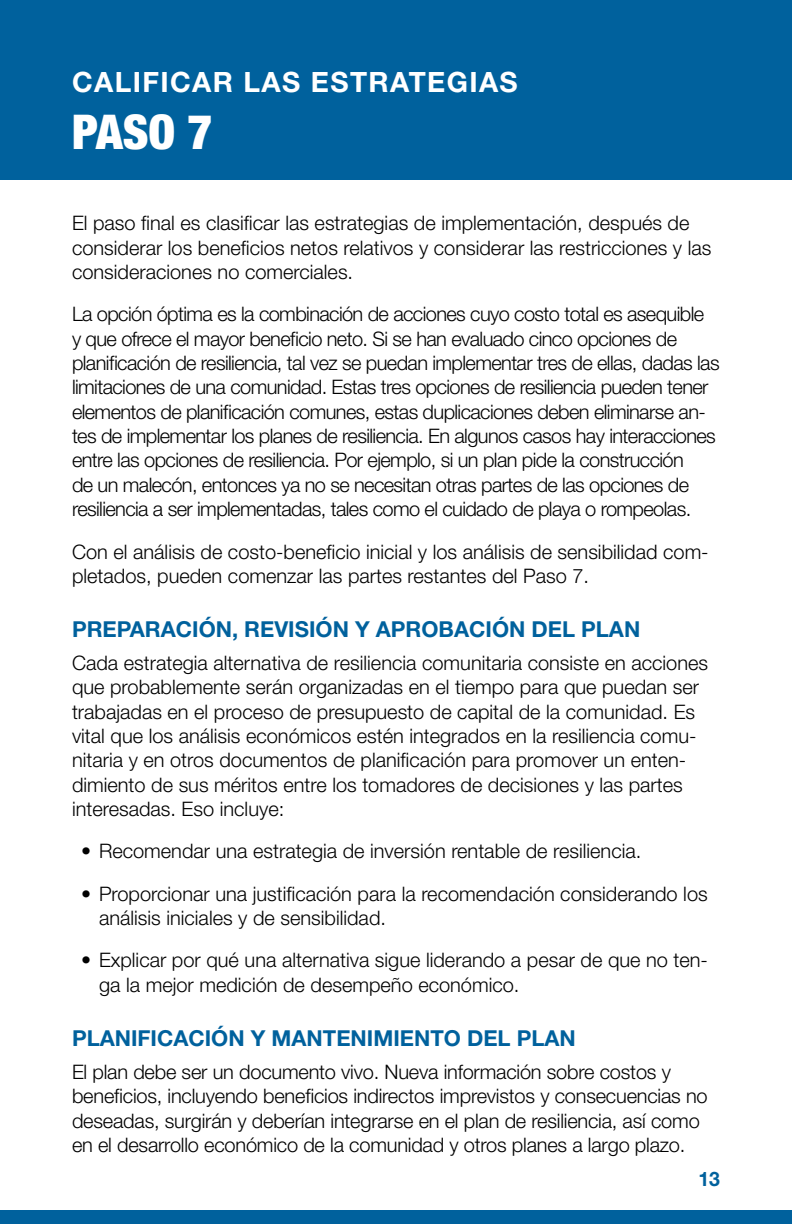
<style>
.page{position:relative;width:792px;height:1224px;background:#fff}
.page>*{position:absolute;margin:0;border:0;box-sizing:border-box;transform-origin:0 0}
.t1{font:900 condensed 48px "Helvetica Neue LT Std";color:#fff}
.t2{font:700 28px "Helvetica Neue LT Std";letter-spacing:.05em;color:#fff}
.t3{font:700 22px "Helvetica Neue LT Std";color:#00619d}
.Body_Copy{font:300 20px/24.4px "Helvetica Neue LT Std";color:#000}
.Body_Copy-2{font:300 20px/24.4px "Helvetica Neue LT Std";letter-spacing:-.03em;color:#000}
.t4{font:700 20px "Helvetica Neue LT Std";color:#00619d}
</style>
<div class="page">
<div style="left:0;top:0;width:792px;height:180px;background:#00619d"></div>
<div style="left:0;top:1210px;width:792px;height:14px;background:#00619d"></div>
<h1 class="t2" style="left:72px;top:65px;width:447px">CALIFICAR LAS ESTRATEGIAS</h1>
<h1 class="t1" style="left:72px;top:102px;width:142px">PASO 7</h1>
<p class="Body_Copy" style="left:72px;top:211px;width:641px">El paso final es clasificar las estrategias de implementación, después de considerar los beneficios netos relativos y considerar las restricciones y las consideraciones no comerciales.</p>
<p class="Body_Copy-2" style="left:72px;top:302px;width:649px">La opción óptima es la combinación de acciones cuyo costo total es asequible<br>y que ofrece el mayor beneficio neto. Si se han evaluado cinco opciones de planificación de resiliencia, tal vez se puedan implementar tres de ellas, dadas las limitaciones de una comunidad. Estas tres opciones de resiliencia pueden tener elementos de planificación comunes, estas duplicaciones deben eliminarse an&shy;tes de implementar los planes de resiliencia. En algunos casos hay interacciones entre las opciones de resiliencia. Por ejemplo, si un plan pide la construcción<br>de un malecón, entonces ya no se necesitan otras partes de las opciones de resiliencia a ser implementadas, tales como el cuidado de playa o rompeolas.</p>
<p class="Body_Copy" style="left:72px;top:539px;width:638px">Con el análisis de costo-beneficio inicial y los análisis de sensibilidad com&shy;pletados, pueden comenzar las partes restantes del Paso 7.</p>
<h3 class="t3" style="left:72px;top:615px;width:570px">PREPARACIÓN, REVISIÓN Y APROBACIÓN DEL PLAN</h3>
<p class="Body_Copy" style="left:72px;top:650px;width:638px">Cada estrategia alternativa de resiliencia comunitaria consiste en acciones que probablemente serán organizadas en el tiempo para que puedan ser trabajadas en el proceso de presupuesto de capital de la comunidad. Es vital que los análisis económicos estén integrados en la resiliencia comu&shy;nitaria y en otros documentos de planificación para promover un enten&shy;dimiento de sus méritos entre los tomadores de decisiones y las partes interesadas. Eso incluye:</p>
<p class="Body_Copy" style="left:81px;top:839px;width:562px">• Recomendar una estrategia de inversión rentable de resiliencia.</p>
<p class="Body_Copy" style="left:99px;top:881px;width:610px;text-indent:-18px">• Proporcionar una justificación para la recomendación considerando los análisis iniciales y de sensibilidad.</p>
<p class="Body_Copy" style="left:99px;top:948px;width:611px;text-indent:-18px">• Explicar por qué una alternativa sigue liderando a pesar de que no ten&shy;ga la mejor medición de desempeño económico.</p>
<h3 class="t3" style="left:72px;top:1024px;width:505px">PLANIFICACIÓN Y MANTENIMIENTO DEL PLAN</h3>
<p class="Body_Copy" style="left:72px;top:1059px;width:637px">El plan debe ser un documento vivo. Nueva información sobre costos y beneficios, incluyendo beneficios indirectos imprevistos y consecuencias no deseadas, surgirán y deberían integrarse en el plan de resiliencia, así como en el desarrollo económico de la comunidad y otros planes a largo plazo.</p>
<p class="t4" style="left:698px;top:1167px;width:23px">13</p>
</div>
